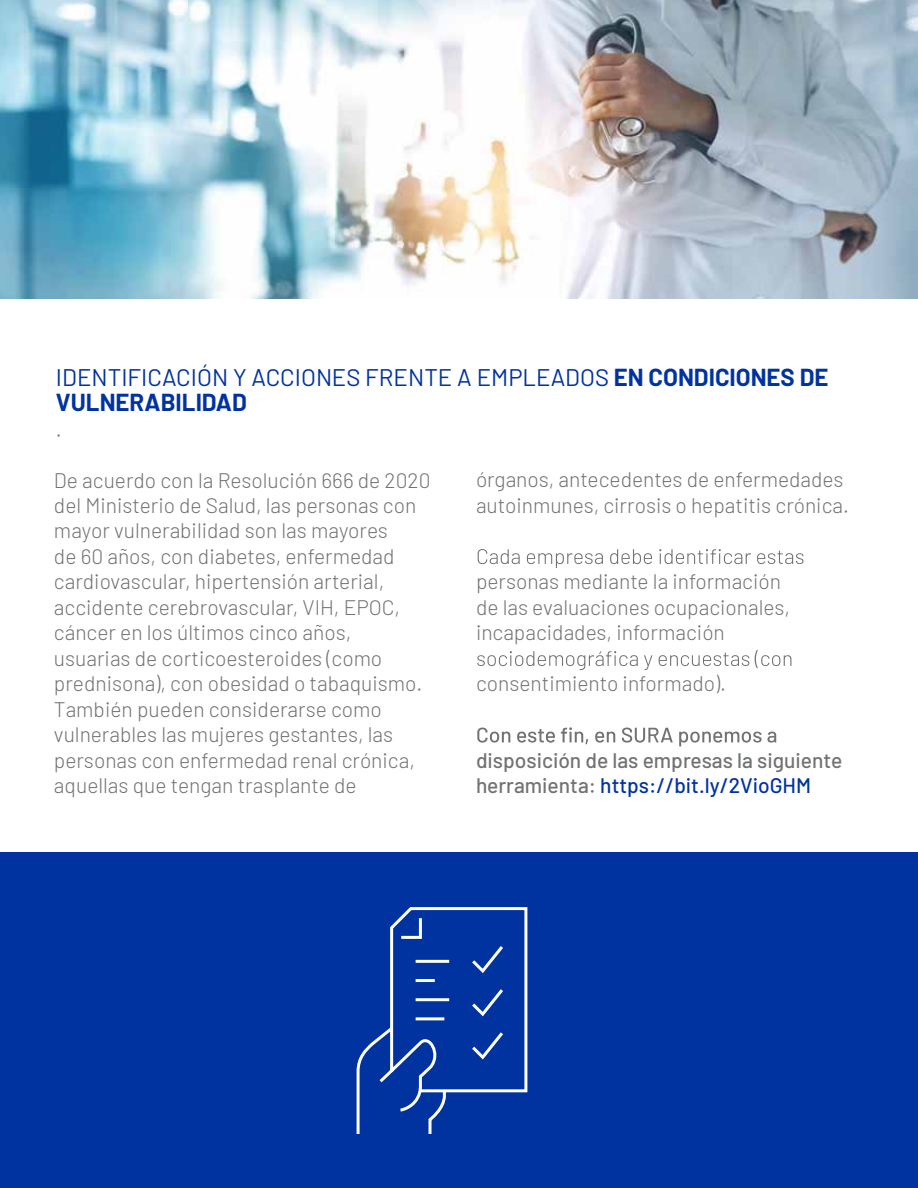
<style>
.page{position:relative;width:918px;height:1188px;background:#fff}
.page>*{position:absolute;margin:0;border:0;box-sizing:border-box;transform-origin:0 0}
.t1{font:24px/25.5px "Barlow";color:#0033a0}
.t2{font:300 21px/25.5px "Barlow";color:#707372}
.t3{font:500 21px/25.5px "Barlow";color:#707372}
.s1{font-weight:700}
.s2{color:#0033a0}
</style>
<div class="page">
<img style="left:0;top:0;width:918px;height:298px">
<svg style="left:478px;top:549px;width:326px;height:19px"></svg>
<svg style="left:477px;top:650px;width:314px;height:20px"></svg>
<svg style="left:477px;top:727px;width:299px;height:19px"></svg>
<div style="left:0;top:853px;width:918px;height:335px;background:#0033a0"></div>
<svg style="left:356px;top:907px;width:172px;height:227px"></svg>
<p class="t1" style="left:56px;top:362px;width:774px">IDENTIFICACIÓN Y ACCIONES FRENTE A EMPLEADOS <span class="s1">EN CONDICIONES DE<br>VULNERABILIDAD</span></p>
<p class="t2" style="left:56px;top:415px;width:7px">.</p>
<p class="t2" style="left:54px;top:466px;width:378px">De acuerdo con la Resolución 666 de 2020 del Ministerio de Salud, las personas con mayor vulnerabilidad son las mayores<br>de 60 años, con diabetes, enfermedad cardiovascular, hipertensión arterial, accidente cerebrovascular, VIH, EPOC, cáncer en los últimos cinco años, usuarias de corticoesteroides (como prednisona), con obesidad o tabaquismo.<br>También pueden considerarse como vulnerables las mujeres gestantes, las personas con enfermedad renal crónica, aquellas que tengan trasplante de</p>
<p class="t2" style="left:476px;top:466px;width:375px">órganos, antecedentes de enfermedades autoinmunes, cirrosis o hepatitis crónica.</p>
<p class="t2" style="left:476px;top:568px;width:316px">personas mediante la información de las evaluaciones ocupacionales, incapacidades, información</p>
<p class="t2" style="left:476px;top:670px;width:251px">consentimiento informado).</p>
<p class="t3" style="left:476px;top:746px;width:368px">disposición de las empresas la siguiente herramienta: <span class="s2">https://bit.ly/2VioGHM</span></p>
</div>
